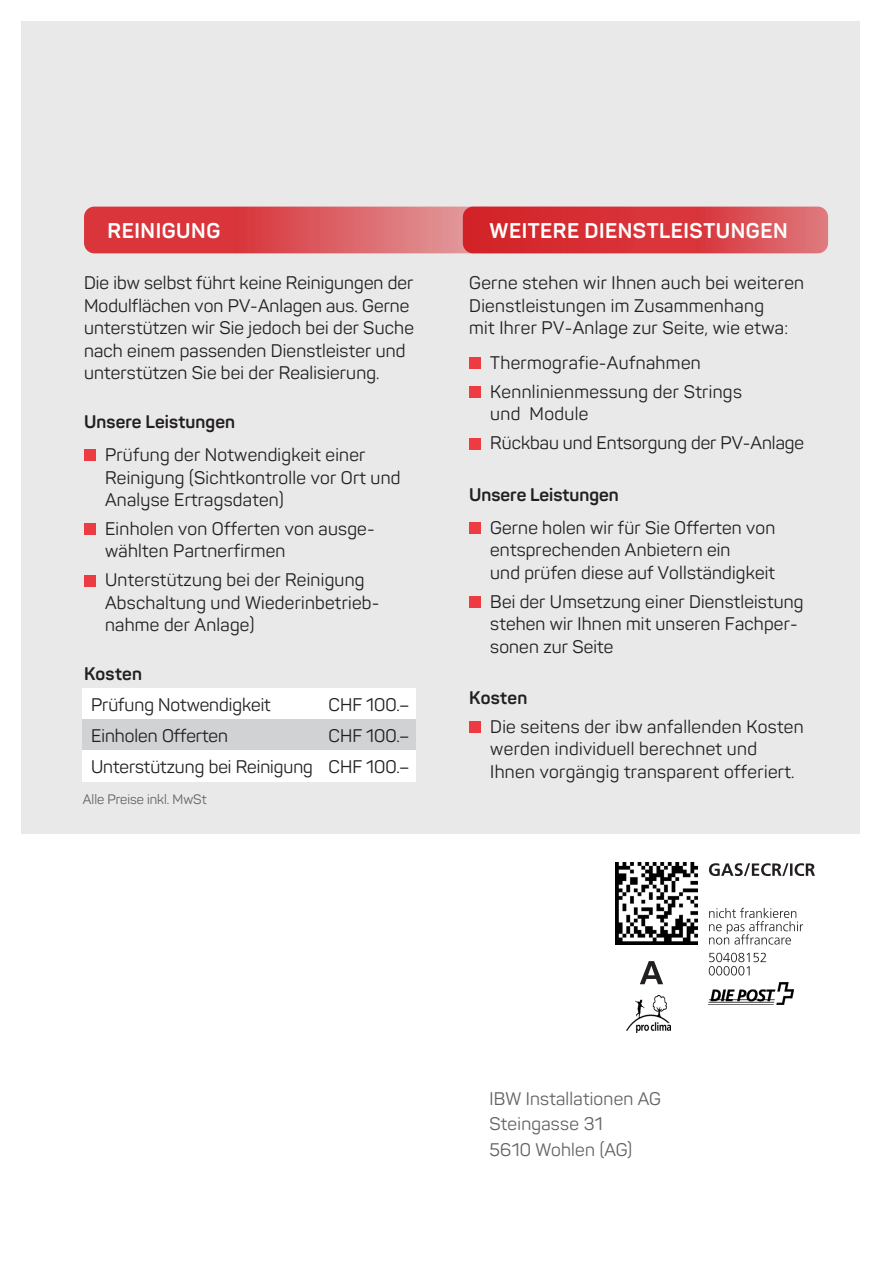
<style>
.page{position:relative;width:881px;height:1263px;background:#fff}
.page>*{position:absolute;margin:0;border:0;box-sizing:border-box;transform-origin:0 0}
.t1{font:700 21px "Panton";letter-spacing:.025em;color:#fff}
.t2{font:18px/22.5px "Panton";letter-spacing:.015em;color:#231f20}
.t3{font:18px/25.5px "Panton";letter-spacing:.015em;color:#636366}
.t4{font:700 18px "Panton";letter-spacing:.005em;color:#231f20}
.t5{font:13.5px "Panton";color:#636366}
</style>
<div class="page">
<div style="left:21px;top:21px;width:838px;height:813px;background:#e9e9e9"></div>
<div style="left:82px;top:688px;width:333px;height:94px;background:#fff"></div>
<div style="left:82px;top:719px;width:333px;height:30px;background:#d1d2d4"></div>
<div style="left:84px;top:450px;width:11px;height:11px;background:#ee3a41"></div>
<div style="left:84px;top:524px;width:11px;height:11px;background:#ee3a41"></div>
<div style="left:84px;top:575px;width:11px;height:11px;background:#ee3a41"></div>
<div style="left:469px;top:358px;width:11px;height:11px;background:#ee3a41"></div>
<div style="left:469px;top:387px;width:11px;height:11px;background:#ee3a41"></div>
<div style="left:469px;top:438px;width:11px;height:11px;background:#ee3a41"></div>
<div style="left:469px;top:523px;width:11px;height:11px;background:#ee3a41"></div>
<div style="left:469px;top:597px;width:11px;height:11px;background:#ee3a41"></div>
<div style="left:469px;top:722px;width:11px;height:11px;background:#ee3a41"></div>
<img style="left:615px;top:862px;width:81px;height:82px">
<svg style="left:640px;top:961px;width:23px;height:23px"></svg>
<img style="left:626px;top:995px;width:43px;height:37px">
<svg style="left:709px;top:863px;width:105px;height:13px"></svg>
<svg style="left:709px;top:908px;width:93px;height:36px"></svg>
<svg style="left:708px;top:953px;width:57px;height:22px"></svg>
<img style="left:708px;top:982px;width:84px;height:22px">
<svg style="left:84px;top:207px;width:550px;height:46px;background:#da5257"></svg>
<svg style="left:462px;top:207px;width:365px;height:46px;background:#d73c41"></svg>
<p class="t1" style="left:107px;top:218px;width:114px">REINIGUNG</p>
<p class="t1" style="left:489px;top:218px;width:299px">WEITERE DIENSTLEISTUNGEN</p>
<p class="t2" style="left:84px;top:272px;width:331px">Die ibw selbst führt keine Reinigungen der Modulflächen von PV-Anlagen aus. Gerne unterstützen wir Sie jedoch bei der Suche nach einem passenden Dienstleister und unterstützen Sie bei der Realisierung.</p>
<p class="t4" style="left:84px;top:410px;width:152px">Unsere Leistungen</p>
<p class="t2" style="left:105px;top:443px;width:297px">Prüfung der Notwendigkeit einer<br>Reinigung (Sichtkontrolle vor Ort und<br>Analyse Ertragsdaten)</p>
<p class="t2" style="left:105px;top:517px;width:271px">Einholen von Offerten von ausge&shy;wählten Partnerfirmen</p>
<p class="t2" style="left:105px;top:569px;width:276px">Unterstützung bei der Reinigung<br>Abschaltung und Wiederinbetrieb&shy;nahme der Anlage)</p>
<p class="t4" style="left:84px;top:662px;width:60px">Kosten</p>
<p class="t2" style="left:91px;top:693px;width:181px">Prüfung Notwendigkeit</p>
<p class="t2" style="left:328px;top:693px;width:82px">CHF 100.–</p>
<p class="t2" style="left:91px;top:724px;width:138px">Einholen Offerten</p>
<p class="t2" style="left:91px;top:720px;width:320px;line-height:30.8px;text-align:right">CHF 100.–<br>Unterstützung bei Reinigung CHF 100.–</p>
<p class="t5" style="left:83px;top:791px;width:125px">Alle Preise inkl. MwSt</p>
<p class="t2" style="left:469px;top:272px;width:336px">Gerne stehen wir Ihnen auch bei weiteren<br>Dienstleistungen im Zusammenhang<br>mit Ihrer PV-Anlage zur Seite, wie etwa:</p>
<p class="t2" style="left:490px;top:348px;width:253px;line-height:29px">Thermografie-Aufnahmen<br>Kennlinienmessung der Strings</p>
<p class="t2" style="left:490px;top:399px;width:315px;line-height:29px">und Module<br>Rückbau und Entsorgung der PV-Anlage</p>
<p class="t4" style="left:469px;top:483px;width:151px">Unsere Leistungen</p>
<p class="t2" style="left:490px;top:516px;width:286px">Gerne holen wir für Sie Offerten von entsprechenden Anbietern ein<br>und prüfen diese auf Vollständigkeit</p>
<p class="t2" style="left:490px;top:590px;width:314px">Bei der Umsetzung einer Dienstleistung stehen wir Ihnen mit unseren Fachper&shy;sonen zur Seite</p>
<p class="t4" style="left:469px;top:686px;width:60px">Kosten</p>
<p class="t2" style="left:490px;top:715px;width:315px">Die seitens der ibw anfallenden Kosten werden individuell berechnet und<br>Ihnen vorgängig transparent offeriert.</p>
<p class="t3" style="left:489px;top:1085px;width:173px">IBW Installationen AG<br>Steingasse 31<br>5610 Wohlen (AG)</p>
</div>
